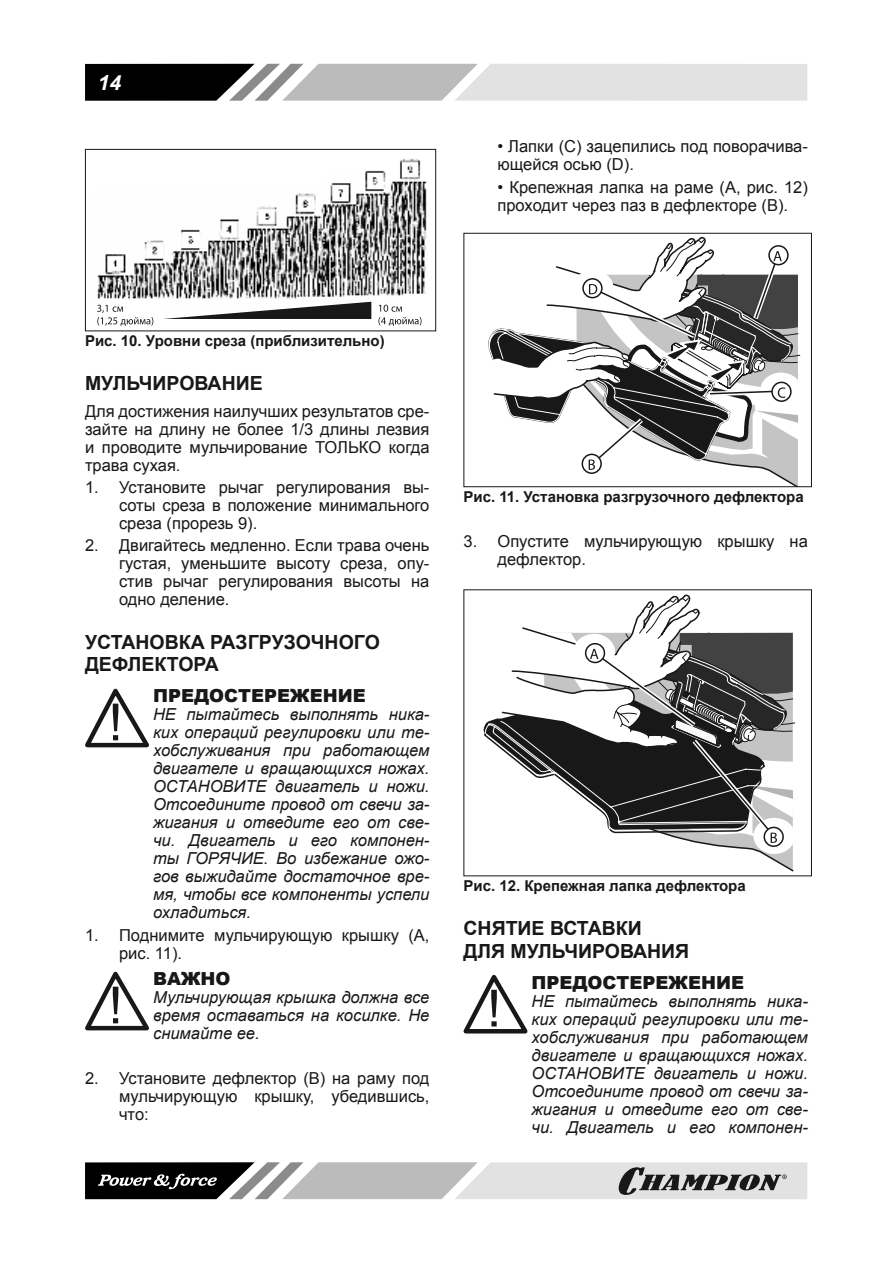
<style>
.page{position:relative;width:893px;height:1263px;background:#fff}
.page>*{position:absolute;margin:0;border:0;box-sizing:border-box;transform-origin:0 0}
.t1{font:italic 700 21px "Arial";color:#fff}
.t2{font:700 19.5px/22.5px "Arial";color:#181818}
.t3{font:900 18px "Arial";color:#181818}
.t4{font:italic 16.5px/18px "Arial";color:#181818;text-align:justify}
.t5{font:16.5px/18px "Arial";color:#181818;text-align:justify}
.t6{font:700 15px "Arial";color:#181818}
</style>
<div class="page">
<svg style="left:85px;top:64px;width:722px;height:37px;background:#a9a9a9"></svg>
<svg style="left:85px;top:1162px;width:722px;height:37px;background:#a3a3a3"></svg>
<img style="left:97px;top:158px;width:330px;height:161px">
<div style="left:85px;top:149px;width:351px;height:182px;border:1px solid #181818"></div>
<div style="left:378px;top:300px;width:53px;height:27px;background:#fff"></div>
<svg style="left:378px;top:305px;width:44px;height:21px"></svg>
<div style="left:97px;top:300px;width:66px;height:28px;background:#fff"></div>
<svg style="left:97px;top:305px;width:56px;height:21px"></svg>
<svg style="left:163px;top:302px;width:208px;height:17px"></svg>
<svg style="left:85px;top:688px;width:64px;height:60px"></svg>
<svg style="left:85px;top:971px;width:64px;height:60px"></svg>
<svg style="left:484px;top:237px;width:316px;height:250px"></svg>
<svg style="left:484px;top:595px;width:311px;height:276px"></svg>
<svg style="left:463px;top:975px;width:65px;height:59px"></svg>
<p class="t1" style="left:98px;top:70px;width:25px">14</p>
<p class="t5" style="left:497px;top:138px;width:312px">• Лапки (C) зацепились под поворачива&shy;ющейся осью (D).</p>
<p class="t5" style="left:497px;top:178px;width:312px">• Крепежная лапка на раме (A, рис. 12) проходит через паз в дефлекторе (B).</p>
<p class="t6" style="left:85px;top:331px;width:301px">Рис. 10. Уровни среза (приблизительно)</p>
<p class="t2" style="left:85px;top:373px;width:179px">МУЛЬЧИРОВАНИЕ</p>
<p class="t5" style="left:85px;top:402px;width:346px">Для достижения наилучших результатов сре&shy;зайте на длину не более 1/3 длины лезвия и проводите мульчирование ТОЛЬКО когда трава сухая.</p>
<p class="t5" style="left:119px;top:478px;width:312px;text-indent:-34px">1. Установите рычаг регулирования вы&shy;соты среза в положение минимального среза (прорезь 9).</p>
<p class="t5" style="left:119px;top:536px;width:312px;text-indent:-34px">2. Двигайтесь медленно. Если трава очень густая, уменьшите высоту среза, опу&shy;стив рычаг регулирования высоты на одно деление.</p>
<p class="t2" style="left:85px;top:631px;width:296px">УСТАНОВКА РАЗГРУЗОЧНОГО<br>ДЕФЛЕКТОРА</p>
<p class="t3" style="left:153px;top:683px;width:214px">ПРЕДОСТЕРЕЖЕНИЕ</p>
<p class="t4" style="left:153px;top:706px;width:278px">НЕ пытайтесь выполнять ника&shy;ких операций регулировки или те&shy;хобслуживания при работающем двигателе и вращающихся ножах.<br>ОСТАНОВИТЕ двигатель и ножи.<br>Отсоедините провод от свечи за&shy;жигания и отведите его от све&shy;чи. Двигатель и его компонен&shy;ты ГОРЯЧИЕ. Во избежание ожо&shy;гов выжидайте достаточное вре&shy;мя, чтобы все компоненты успели охладиться.</p>
<p class="t5" style="left:119px;top:926px;width:312px;text-indent:-34px">1. Поднимите мульчирующую крышку (A, рис. 11).</p>
<p class="t3" style="left:153px;top:966px;width:79px">ВАЖНО</p>
<p class="t4" style="left:153px;top:989px;width:278px">Мульчирующая крышка должна все время оставаться на косилке. Не снимайте ее.</p>
<p class="t5" style="left:119px;top:1069px;width:312px;text-indent:-34px">2. Установите дефлектор (B) на раму под мульчирующую крышку, убедившись, что:</p>
<p class="t6" style="left:463px;top:487px;width:342px">Рис. 11. Установка разгрузочного дефлектора</p>
<p class="t5" style="left:497px;top:532px;width:312px;text-indent:-34px">3. Опустите мульчирующую крышку на дефлектор.</p>
<p class="t6" style="left:463px;top:876px;width:284px">Рис. 12. Крепежная лапка дефлектора</p>
<p class="t2" style="left:463px;top:917px;width:227px">СНЯТИЕ ВСТАВКИ<br>ДЛЯ МУЛЬЧИРОВАНИЯ</p>
<p class="t3" style="left:531px;top:969px;width:214px">ПРЕДОСТЕРЕЖЕНИЕ</p>
<p class="t4" style="left:531px;top:992px;width:278px">НЕ пытайтесь выполнять ника&shy;ких операций регулировки или те&shy;хобслуживания при работающем двигателе и вращающихся ножах.<br>ОСТАНОВИТЕ двигатель и ножи.<br>Отсоедините провод от свечи за&shy;жигания и отведите его от све&shy;чи. Двигатель и его компонен-</p>
</div>
